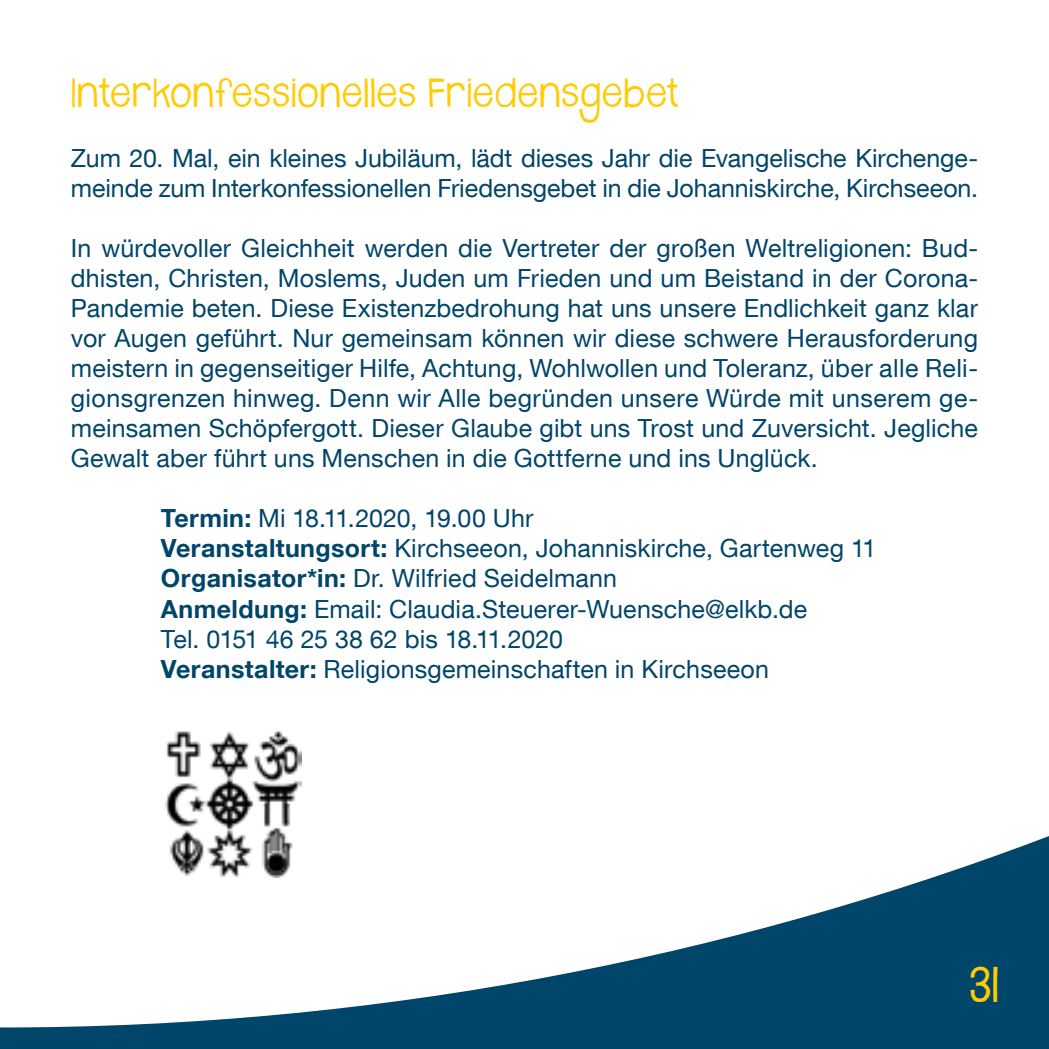
<style>
.page{position:relative;width:1049px;height:1049px;background:#fff}
.page>*{position:absolute;margin:0;border:0;box-sizing:border-box;transform-origin:0 0}
.t1{font:40px "Janda Safeand Sound Solid";color:#ffcb05}
.t2{font:32.5px "Janda Safeand Sound Solid";letter-spacing:.025em;color:#ffcb05}
.t3{font:25px/30px "Helvetica Neue LT Com";letter-spacing:.005em;color:#00456a}
.s1{font-weight:700}
</style>
<div class="page">
<svg style="left:0;top:836px;width:1049px;height:213px"></svg>
<img style="left:163px;top:731px;width:138px;height:147px">
<svg style="left:0;top:892px;width:13px;height:121px"></svg>
<h2 class="t2" style="left:71px;top:71px;width:610px">Interkonfessionelles Friedensgebet</h2>
<p class="t3" style="left:71px;top:143px;width:909px">Zum 20. Mal, ein kleines Jubiläum, lädt dieses Jahr die Evangelische Kirchenge&shy;meinde zum Interkonfessionellen Friedensgebet in die Johanniskirche, Kirchseeon.</p>
<p class="t3" style="left:71px;top:233px;width:909px;text-align:justify">In würdevoller Gleichheit werden die Vertreter der großen Weltreligionen: Bud&shy;dhisten, Christen, Moslems, Juden um Frieden und um Beistand in der Corona-Pandemie beten. Diese Existenzbedrohung hat uns unsere Endlichkeit ganz klar vor Augen geführt. Nur gemeinsam können wir diese schwere Herausforderung meistern in gegenseitiger Hilfe, Achtung, Wohlwollen und Toleranz, über alle Reli&shy;gionsgrenzen hinweg. Denn wir Alle begründen unsere Würde mit unserem ge&shy;meinsamen Schöpfergott. Dieser Glaube gibt uns Trost und Zuversicht. Jegliche Gewalt aber führt uns Menschen in die Gottferne und ins Unglück.</p>
<p class="t3" style="left:161px;top:503px;width:717px"><span class="s1">Termin:</span> Mi 18.11.2020, 19.00 Uhr<br><span class="s1">Veranstaltungsort:</span> Kirchseeon, Johanniskirche, Gartenweg 11<br><span class="s1">Organisator*in:</span> Dr. Wilfried Seidelmann<br><span class="s1">Anmeldung:</span> Email: Claudia.Steuerer-Wuensche@elkb.de<br>Tel. 0151 46 25 38 62 bis 18.11.2020<br><span class="s1">Veranstalter:</span> Religionsgemeinschaften in Kirchseeon</p>
<h1 class="t1" style="left:969px;top:957px;width:32px">31</h1>
</div>
